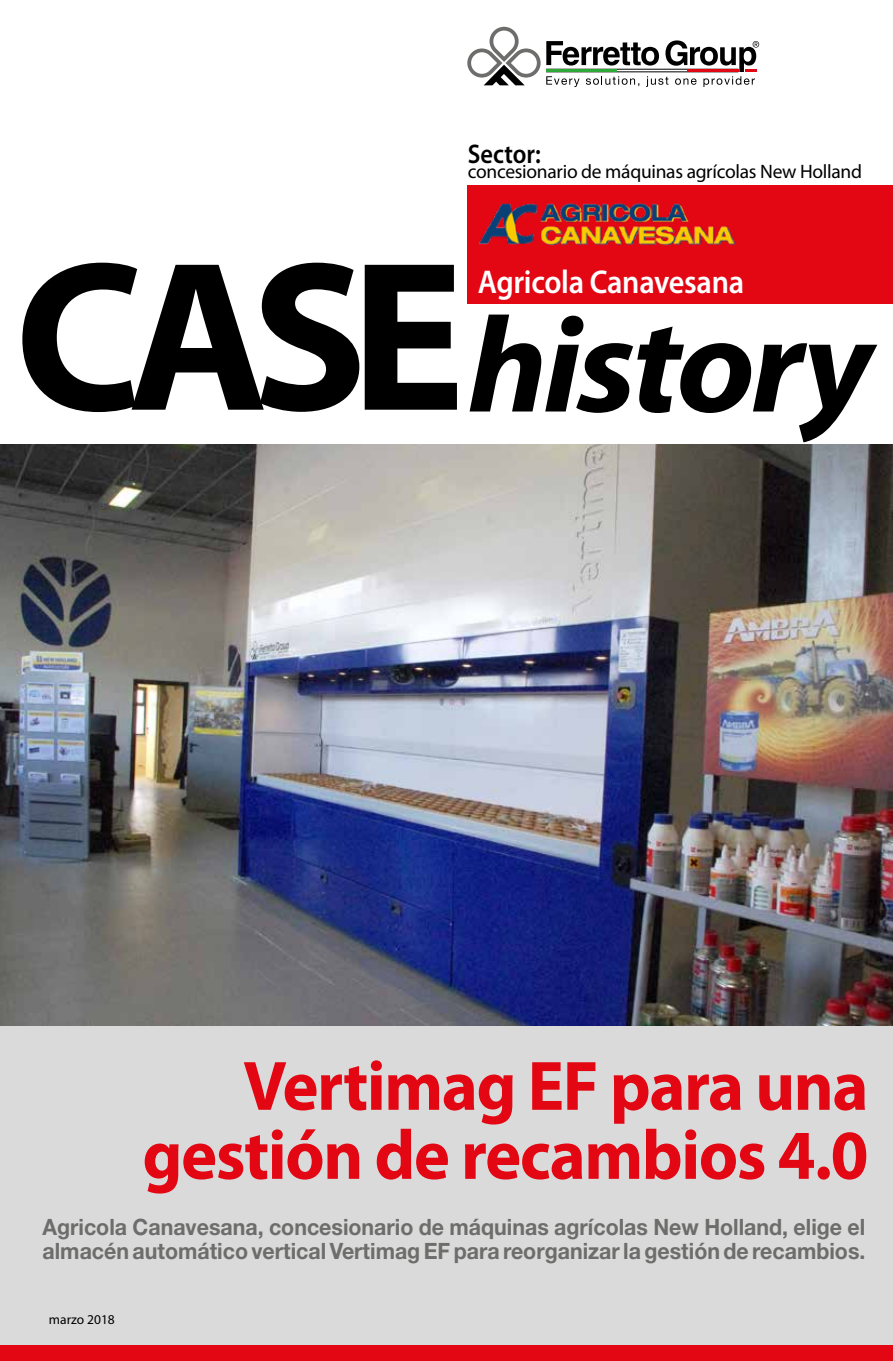
<style>
.page{position:relative;width:893px;height:1361px;background:#fff}
.page>*{position:absolute;margin:0;border:0;box-sizing:border-box;transform-origin:0 0}
.t1{font:700 214.95px "Myriad Pro";color:#000}
.t2{font:italic 700 136.5px "Myriad Pro";letter-spacing:-.03em;color:#000;scale:1.04 1}
.t3{font:700 70.5px/69px "Myriad Pro";letter-spacing:-.02em;color:#e30613;text-align:right}
.t4{font:600 33px "Myriad Pro";letter-spacing:-.01em;color:#fff;scale:.92 1}
.t5{font:600 27px "Myriad Pro";color:#000;scale:.9 1}
.t6{font:700 22.5px/24px "Helvetica Neue";color:#6d6d6c;scale:.95 1}
.t7{font:19.5px "Myriad Pro";letter-spacing:-.015em;color:#000}
.t8{font:13.5px "Myriad Pro";color:#000}
</style>
<div class="page">
<div style="left:0;top:724px;width:893px;height:637px;background:#dadada"></div>
<div style="left:468px;top:185px;width:425px;height:119px;background:#e30613"></div>
<div style="left:0;top:1345px;width:893px;height:16px;background:#e30613"></div>
<img style="left:0;top:444px;width:893px;height:581px">
<svg style="left:467px;top:27px;width:292px;height:60px"></svg>
<img style="left:478px;top:203px;width:258px;height:43px">
<p class="t5" style="left:468px;top:136px;width:83px">Sector:</p>
<p class="t7" style="left:468px;top:160px;width:396px">concesionario de máquinas agrícolas New Holland</p>
<h1 class="t1" style="left:15px;top:197px;width:452px">CASE</h1>
<h3 class="t4" style="left:478px;top:261px;width:291px">Agricola Canavesana</h3>
<h2 class="t2" style="left:468px;top:277px;width:391px">history</h2>
<h3 class="t3" style="left:142px;top:1049px;width:728px">Vertimag EF para una gestión de recambios 4.0</h3>
<p class="t6" style="left:43px;top:1214px;width:868px">Agricola Canavesana, concesionario de máquinas agrícolas New Holland, elige el almacén automático vertical Vertimag EF para reorganizar la gestión de recambios.</p>
<p class="t8" style="left:49px;top:1310px;width:67px">marzo 2018</p>
</div>
